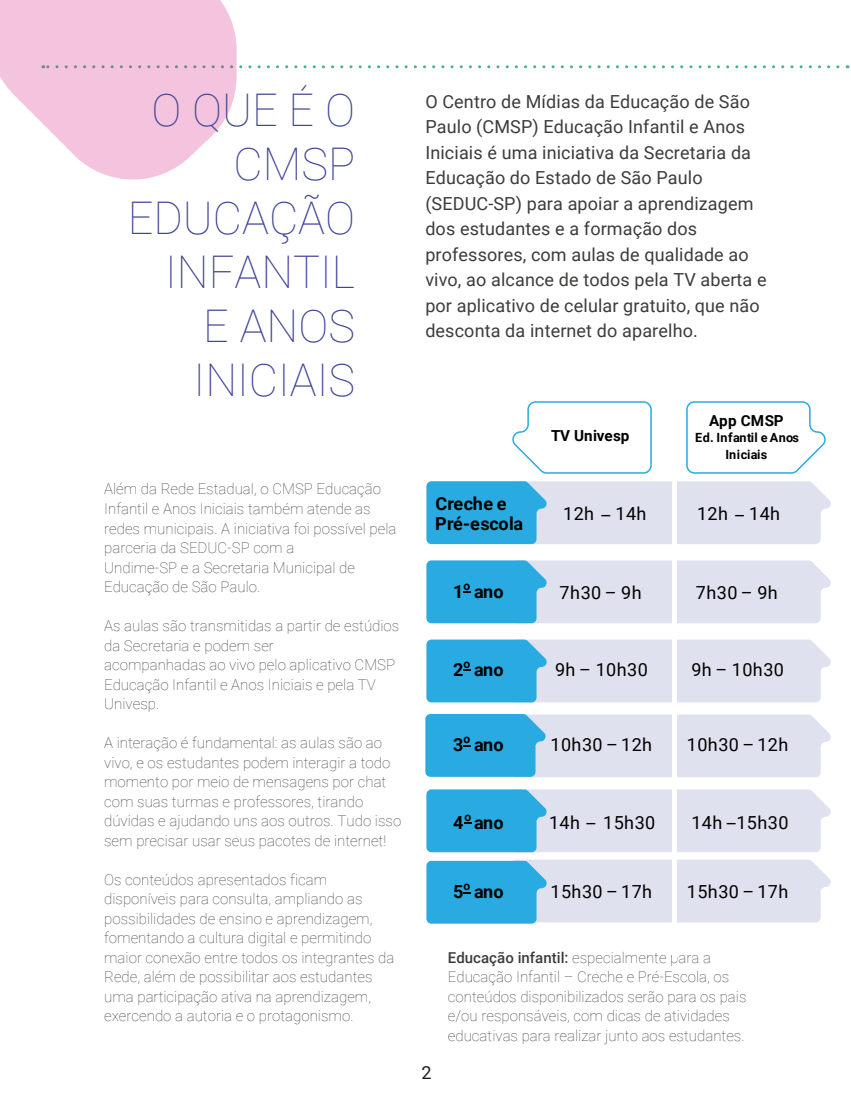
<style>
.page{position:relative;width:851px;height:1106px;background:#fff}
.page>*{position:absolute;margin:0;border:0;box-sizing:border-box;transform-origin:0 0}
.t1{font:100 45px/54px "Roboto";color:#3f4494;text-align:right}
.t2{font:18px/25.5px "Roboto";letter-spacing:.005em;color:#3c3c3b}
.t3{font:18px "Roboto";letter-spacing:.02em;color:#000}
.t4{font:700 18px/19.5px "Roboto";color:#000}
.t5{font:18px "Roboto";color:#1d1d1b}
.t6{font:700 15.15px "Roboto";color:#000}
.t7{font:100 15px/19.5px "Roboto";color:#3c3c3b}
.t8{font:700 12.6px/16.5px "Roboto";letter-spacing:.035em;color:#000;text-align:center}
.t9{font:700 12px "Roboto";color:#000}
.s1{font-weight:500}
</style>
<div class="page">
<svg style="left:236px;top:65px;width:601px;height:3px"></svg>
<svg style="left:0;top:0;width:236px;height:179px;fill:#f4c4de"></svg>
<svg style="left:426px;top:481px;width:404px;height:63px;background:#aed2ea"></svg>
<svg style="left:512px;top:401px;width:140px;height:73px"></svg>
<svg style="left:686px;top:401px;width:140px;height:73px"></svg>
<svg style="left:426px;top:560px;width:404px;height:63px;background:#aed2ea"></svg>
<svg style="left:426px;top:639px;width:404px;height:63px;background:#aed2ea"></svg>
<svg style="left:425px;top:714px;width:405px;height:63px;background:#aed2ea"></svg>
<svg style="left:426px;top:789px;width:404px;height:63px;background:#aed2ea"></svg>
<svg style="left:426px;top:859px;width:404px;height:64px;background:#b0d3eb"></svg>
<hr style="left:672px;top:477px;width:4px;height:483px;background:#fff">
<h1 class="t1" style="left:128px;top:82px;width:229px">O QUE É O<br>CMSP<br>EDUCAÇÃO<br>INFANTIL<br>E ANOS<br>INICIAIS</h1>
<p class="t7" style="left:104px;top:479px;width:294px">Além da Rede Estadual, o CMSP Educação Infantil e Anos Iniciais também atende as redes municipais. A iniciativa foi possível pela parceria da SEDUC-SP com a<br>Undime-SP e a Secretaria Municipal de Educação de São Paulo.</p>
<p class="t7" style="left:104px;top:615px;width:297px">As aulas são transmitidas a partir de estúdios da Secretaria e podem ser<br>acompanhadas ao vivo pelo aplicativo CMSP Educação Infantil e Anos Iniciais e pela TV Univesp.</p>
<p class="t7" style="left:104px;top:732px;width:298px">A interação é fundamental: as aulas são ao vivo, e os estudantes podem interagir a todo momento por meio de mensagens por chat com suas turmas e professores, tirando dúvidas e ajudando uns aos outros. Tudo isso sem precisar usar seus pacotes de internet!</p>
<p class="t7" style="left:104px;top:869px;width:291px">Os conteúdos apresentados ficam disponíveis para consulta, ampliando as possibilidades de ensino e aprendizagem, fomentando a cultura digital e permitindo maior conexão entre todos os integrantes da Rede, além de possibilitar aos estudantes uma participação ativa na aprendizagem, exercendo a autoria e o protagonismo.</p>
<p class="t2" style="left:425px;top:88px;width:343px">O Centro de Mídias da Educação de São Paulo (CMSP) Educação Infantil e Anos Iniciais é uma iniciativa da Secretaria da Educação do Estado de São Paulo (SEDUC-SP) para apoiar a aprendizagem dos estudantes e a formação dos professores, com aulas de qualidade ao vivo, ao alcance de todos pela TV aberta e por aplicativo de celular gratuito, que não desconta da internet do aparelho.</p>
<p class="t4" style="left:435px;top:493px;width:89px">Creche e<br>Pré-escola</p>
<p class="t6" style="left:551px;top:425px;width:80px">TV Univesp</p>
<p class="t6" style="left:709px;top:409px;width:76px">App CMSP</p>
<p class="t8" style="left:695px;top:429px;width:105px">Ed. Infantil eAnos<br>Iniciais</p>
<p class="t3" style="left:563px;top:501px;width:85px">12h – 14h</p>
<p class="t3" style="left:697px;top:501px;width:85px">12h – 14h</p>
<p class="t4" style="left:453px;top:581px;width:52px">1<sup>o</sup> ano</p>
<p class="t3" style="left:559px;top:580px;width:83px">7h30 – 9h</p>
<p class="t3" style="left:695px;top:580px;width:83px">7h30 – 9h</p>
<p class="t4" style="left:453px;top:659px;width:52px">2<sup>o</sup> ano</p>
<p class="t3" style="left:555px;top:656px;width:94px">9h – 10h30</p>
<p class="t3" style="left:691px;top:656px;width:94px">9h – 10h30</p>
<p class="t4" style="left:453px;top:734px;width:52px">3<sup>o</sup> ano</p>
<p class="t3" style="left:550px;top:731px;width:103px">10h30 – 12h</p>
<p class="t3" style="left:686px;top:731px;width:103px">10h30 – 12h</p>
<p class="t4" style="left:453px;top:812px;width:12px">4</p>
<p class="t9" style="left:464px;top:808px;width:8px">o</p>
<p class="t4" style="left:474px;top:812px;width:31px">ano</p>
<p class="t3" style="left:549px;top:809px;width:108px">14h – 15h30</p>
<p class="t3" style="left:691px;top:809px;width:99px">14h 15h30</p>
<p class="t3" style="left:704px;top:804px;width:13px">–</p>
<p class="t3" style="left:725px;top:811px;width:13px">–</p>
<p class="t4" style="left:453px;top:881px;width:52px">5<sup>o</sup> ano</p>
<p class="t3" style="left:550px;top:878px;width:103px">15h30 – 17h</p>
<p class="t3" style="left:686px;top:878px;width:103px">15h30 – 17h</p>
<p class="t5" style="left:421px;top:1059px;width:12px">2</p>
<p class="t7" style="left:448px;top:946px;width:300px"><span class="s1">Educação infantil:</span> especialmente para a Educação Infantil – Creche e Pré-Escola, os conteúdos disponibilizados serão para os pais e/ou responsáveis, com dicas de atividades educativas para realizar junto aos estudantes.</p>
</div>
